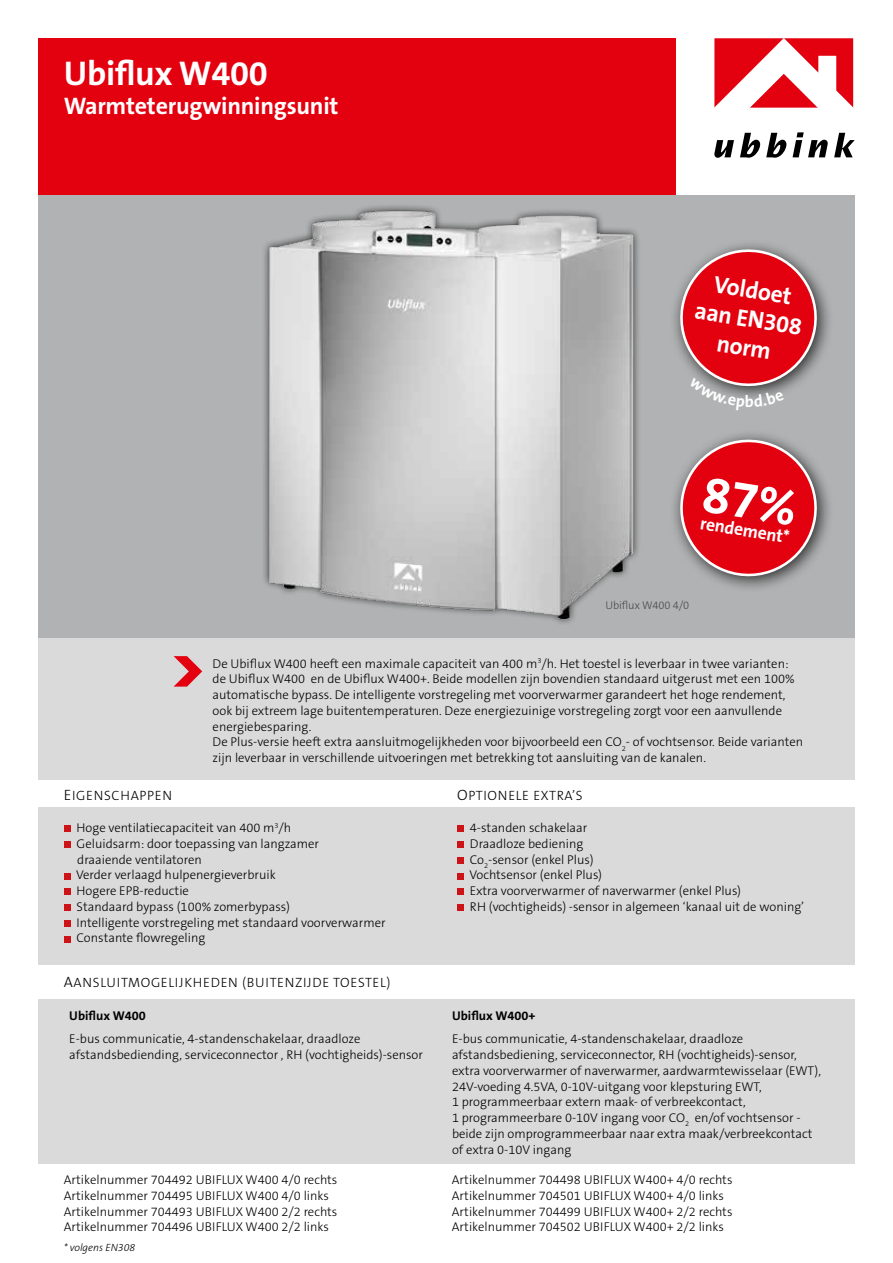
<style>
.page{position:relative;width:893px;height:1263px;background:#fff}
.page>*{position:absolute;margin:0;border:0;box-sizing:border-box;transform-origin:0 0}
.t1{font:700 34.5px "The Sans B7";letter-spacing:-.01em;color:#fff}
.t2{font:700 24px/28.8px "The Sans B7";letter-spacing:-.01em;color:#fff;text-align:center}
.t3{font:700 18px "The Sans B7";color:#fff}
.t4{font:300 13.5px "The Sans B3";letter-spacing:.05em;color:#000}
.t5{font:300 12.75px/15.8px "The Sans B3";color:#000}
.t6{font:700 12.75px "The Sans B7";color:#000}
.t7{font:300 11.25px "The Sans B3";letter-spacing:-.01em;color:#494948}
.t8{font:italic 300 10.5px "The Sans B3";color:#000}
.s1{font-size:15px}
</style>
<div class="page">
<div style="left:38px;top:38px;width:638px;height:158px;background:#e3000f"></div>
<svg style="left:714px;top:140px;width:20px;height:18px"></svg>
<svg style="left:740px;top:133px;width:20px;height:25px"></svg>
<svg style="left:766px;top:133px;width:20px;height:25px"></svg>
<svg style="left:793px;top:132px;width:35px;height:25px"></svg>
<svg style="left:834px;top:133px;width:21px;height:24px"></svg>
<svg style="left:714px;top:38px;width:139px;height:70px"></svg>
<div style="left:38px;top:631px;width:817px;height:149px;background:#dadada"></div>
<svg style="left:174px;top:656px;width:28px;height:31px"></svg>
<div style="left:38px;top:807px;width:817px;height:157px;background:#dadada"></div>
<div style="left:38px;top:999px;width:817px;height:164px;background:#dadada"></div>
<svg style="left:64px;top:826px;width:6px;height:6px"></svg>
<div style="left:64px;top:841px;width:6px;height:7px;background:#cd1316"></div>
<svg style="left:64px;top:873px;width:6px;height:6px"></svg>
<svg style="left:64px;top:889px;width:6px;height:6px"></svg>
<div style="left:64px;top:904px;width:6px;height:7px;background:#cd1316"></div>
<svg style="left:64px;top:920px;width:6px;height:6px"></svg>
<svg style="left:64px;top:936px;width:6px;height:6px"></svg>
<div style="left:457px;top:826px;width:7px;height:6px;background:#cd1316"></div>
<div style="left:457px;top:841px;width:7px;height:7px;background:#cd1316"></div>
<div style="left:457px;top:857px;width:7px;height:6px;background:#cd1316"></div>
<div style="left:457px;top:873px;width:7px;height:6px;background:#cd1316"></div>
<div style="left:457px;top:889px;width:7px;height:6px;background:#cd1316"></div>
<div style="left:457px;top:904px;width:7px;height:7px;background:#cd1316"></div>
<div style="left:38px;top:196px;width:817px;height:442px;background:#b1b2b3"></div>
<div style="left:669px;top:239px;width:165px;height:164px;background:#000;opacity:.75"></div>
<img style="left:264px;top:206px;width:375px;height:417px">
<div style="left:669px;top:429px;width:165px;height:164px;background:#000;opacity:.75"></div>
<svg style="left:674px;top:243px;width:149px;height:160px"></svg>
<svg style="left:674px;top:433px;width:149px;height:147px"></svg>
<h1 class="t1" style="left:64px;top:55px;width:205px">Ubiflux W400</h1>
<h2 class="t2" style="left:64px;top:92px;width:276px">Warmteterugwinningsunit</h2>
<h2 class="t2" style="left:702px;top:268px;width:110px;rotate:9deg">Voldoet aan EN308 norm</h2>
<h3 class="t3" style="left:702px;top:513px;width:92px;rotate:9deg">rendement*</h3>
<p class="t7" style="left:606px;top:599px;width:85px">Ubiflux W400 4/0</p>
<p class="t4" style="left:64px;top:788px;width:110px"><span class="s1">E</span>IGENSCHAPPEN</p>
<p class="t5" style="left:213px;top:656px;width:592px">De Ubiflux W400 heeft een maximale capaciteit van 400 m<sup>3</sup>/h. Het toestel is leverbaar in twee varianten: de Ubiflux W400 en de Ubiflux W400+. Beide modellen zijn bovendien standaard uitgerust met een 100% automatische bypass. De intelligente vorstregeling met voorverwarmer garandeert het hoge rendement, ook bij extreem lage buitentemperaturen. Deze energiezuinige vorstregeling zorgt voor een aanvullende energiebesparing.<br>De Plus-versie heeft extra aansluitmogelijkheden voor bijvoorbeeld een CO<sub>2</sub>- of vochtsensor. Beide varianten zijn leverbaar in verschillende uitvoeringen met betrekking tot aansluiting van de kanalen.</p>
<p class="t4" style="left:457px;top:788px;width:127px"><span class="s1">O</span>PTIONELE EXTRA’S</p>
<p class="t5" style="left:76px;top:820px;width:311px">Hoge ventilatiecapaciteit van 400 m<sup>3</sup>/h<br>Geluidsarm: door toepassing van langzamer<br>draaiende ventilatoren<br>Verder verlaagd hulpenergieverbruik<br>Hogere EPB-reductie<br>Standaard bypass (100% zomerbypass)<br>Intelligente vorstregeling met standaard voorverwarmer Constante flowregeling</p>
<p class="t5" style="left:469px;top:820px;width:336px">4-standen schakelaar<br>Draadloze bediening<br>Co<sub>2</sub>-sensor (enkel Plus)<br>Vochtsensor (enkel Plus)<br>Extra voorverwarmer of naverwarmer (enkel Plus)<br>RH (vochtigheids) -sensor in algemeen ‘kanaal uit de woning’</p>
<p class="t4" style="left:64px;top:975px;width:328px"><span class="s1">A</span>ANSLUITMOGELIJKHEDEN (BUITENZIJDE TOESTEL)</p>
<p class="t6" style="left:69px;top:1009px;width:78px">Ubiflux W400</p>
<p class="t6" style="left:452px;top:1009px;width:85px">Ubiflux W400+</p>
<p class="t5" style="left:69px;top:1032px;width:355px">E-bus communicatie, 4-standenschakelaar, draadloze afstandsbediending, serviceconnector , RH (vochtigheids)-sensor</p>
<p class="t5" style="left:452px;top:1032px;width:370px">E-bus communicatie, 4-standenschakelaar, draadloze afstandsbediening, serviceconnector, RH (vochtigheids)-sensor, extra voorverwarmer of naverwarmer, aardwarmtewisselaar (EWT), 24V-voeding 4.5VA, 0-10V-uitgang voor klepsturing EWT,<br>1 programmeerbaar extern maak- of verbreekcontact,<br>1 programmeerbare 0-10V ingang voor CO<sub>2</sub> en/of vochtsensor - beide zijn omprogrammeerbaar naar extra maak/verbreekcontact of extra 0-10V ingang</p>
<p class="t5" style="left:64px;top:1172px;width:275px">Artikelnummer 704492 UBIFLUX W400 4/0 rechts Artikelnummer 704495 UBIFLUX W400 4/0 links Artikelnummer 704493 UBIFLUX W400 2/2 rechts Artikelnummer 704496 UBIFLUX W400 2/2 links</p>
<p class="t8" style="left:64px;top:1241px;width:73px">* volgens EN308</p>
<p class="t5" style="left:452px;top:1172px;width:282px">Artikelnummer 704498 UBIFLUX W400+ 4/0 rechts Artikelnummer 704501 UBIFLUX W400+ 4/0 links Artikelnummer 704499 UBIFLUX W400+ 2/2 rechts Artikelnummer 704502 UBIFLUX W400+ 2/2 links</p>
</div>
